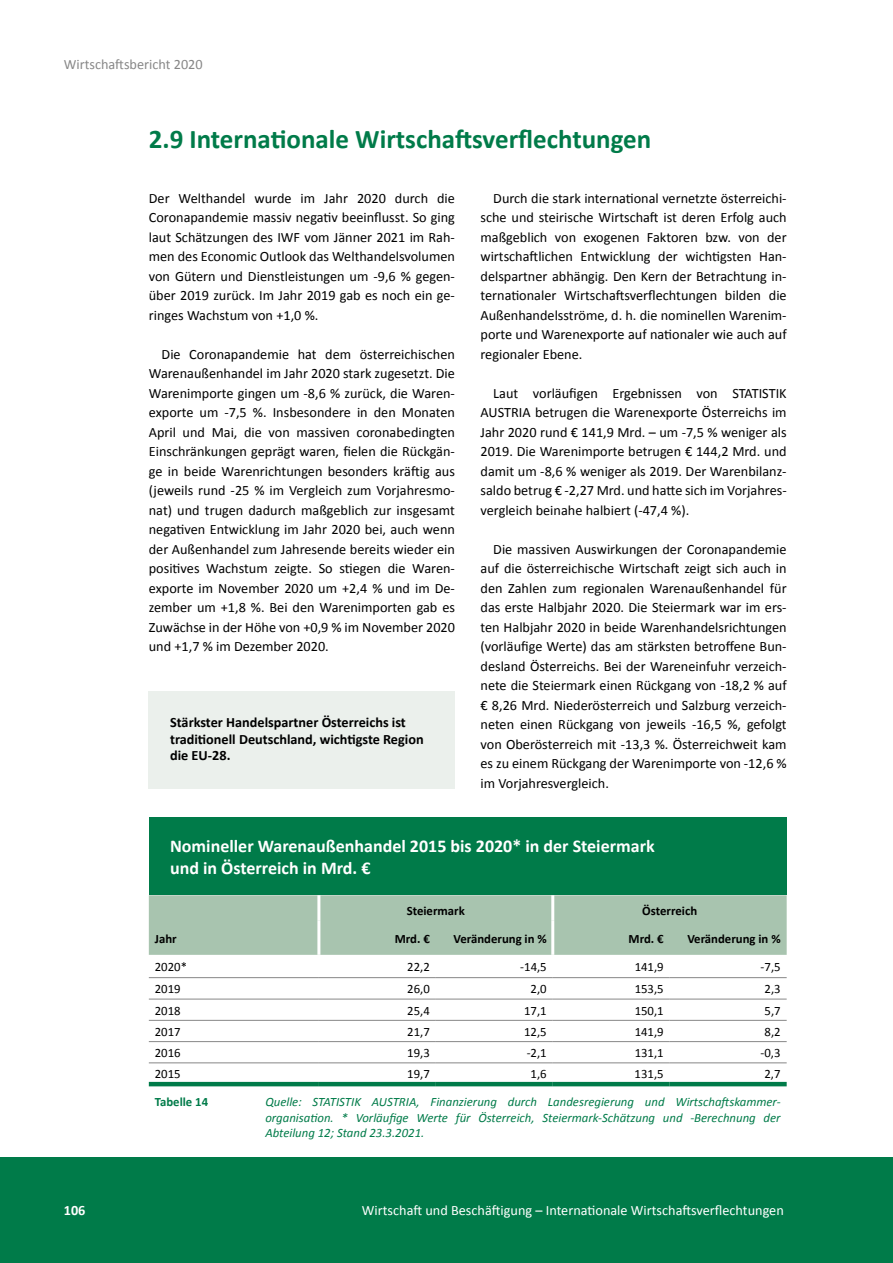
<style>
.page{position:relative;width:893px;height:1263px;background:#fff}
.page>*{position:absolute;margin:0;border:0;box-sizing:border-box;transform-origin:0 0}
.t1{font:700 27px "Calibri";color:#007b49}
.t2{font:700 18px/21.6px "Calibri";color:#fff}
.t3{font:14.25px/19.5px "Calibri";color:#000;text-align:justify}
.t4{font:700 14.25px/16.5px "Calibri";color:#000}
.t5{font:14.25px "Calibri";color:#fff}
.t6{font:14.25px "Calibri";color:#878787}
.t7{font:700 14.25px "Calibri";color:#fff}
.t8{font:italic 12.75px/15.3px "Calibri";color:#007b49;text-align:justify}
.t9{font:12.75px "Calibri";color:#000}
.t10{font:700 12.75px "Calibri";color:#000}
.t11{font:700 12.75px "Calibri";color:#007b49}
</style>
<div class="page">
<div style="left:0;top:1157px;width:893px;height:106px;background:#007b49"></div>
<div style="left:149px;top:818px;width:638px;height:77px;background:#007b49"></div>
<div style="left:149px;top:895px;width:638px;height:60px;background:#a8c4af"></div>
<hr style="left:149px;top:977px;width:170px;height:1px;background:#878787">
<hr style="left:319px;top:977px;width:117px;height:1px;background:#878787">
<hr style="left:436px;top:977px;width:117px;height:1px;background:#878787">
<hr style="left:553px;top:977px;width:117px;height:1px;background:#878787">
<hr style="left:670px;top:977px;width:117px;height:1px;background:#878787">
<hr style="left:149px;top:1020px;width:170px;height:1px;background:#878787">
<hr style="left:319px;top:1020px;width:117px;height:1px;background:#878787">
<hr style="left:436px;top:1020px;width:117px;height:1px;background:#878787">
<hr style="left:553px;top:1020px;width:117px;height:1px;background:#878787">
<hr style="left:670px;top:1020px;width:117px;height:1px;background:#878787">
<hr style="left:149px;top:1041px;width:170px;height:1px;background:#878787">
<hr style="left:319px;top:1041px;width:117px;height:1px;background:#878787">
<hr style="left:436px;top:1041px;width:117px;height:1px;background:#878787">
<hr style="left:553px;top:1041px;width:117px;height:1px;background:#878787">
<hr style="left:670px;top:1041px;width:117px;height:1px;background:#878787">
<hr style="left:149px;top:1062px;width:170px;height:1px;background:#878787">
<hr style="left:319px;top:1062px;width:117px;height:1px;background:#878787">
<hr style="left:436px;top:1062px;width:117px;height:1px;background:#878787">
<hr style="left:553px;top:1062px;width:117px;height:1px;background:#878787">
<hr style="left:670px;top:1062px;width:117px;height:1px;background:#878787">
<hr style="left:149px;top:999px;width:170px;height:1px;background:#878787">
<hr style="left:319px;top:999px;width:117px;height:1px;background:#878787">
<hr style="left:436px;top:999px;width:117px;height:1px;background:#878787">
<hr style="left:553px;top:999px;width:117px;height:1px;background:#878787">
<hr style="left:670px;top:999px;width:117px;height:1px;background:#878787">
<hr style="left:149px;top:1082px;width:170px;height:4px;background:#007b49">
<hr style="left:319px;top:1082px;width:117px;height:4px;background:#007b49">
<hr style="left:436px;top:1082px;width:117px;height:4px;background:#007b49">
<hr style="left:553px;top:1082px;width:117px;height:4px;background:#007b49">
<hr style="left:670px;top:1082px;width:117px;height:4px;background:#007b49">
<hr style="left:317px;top:895px;width:3px;height:26px;background:#fff">
<hr style="left:551px;top:895px;width:3px;height:26px;background:#fff">
<hr style="left:317px;top:921px;width:3px;height:34px;background:#fff">
<hr style="left:551px;top:921px;width:3px;height:34px;background:#fff">
<div style="left:149px;top:691px;width:306px;height:98px;background:#ebf0ec"></div>
<p class="t6" style="left:64px;top:55px;width:140px">Wirtschaftsbericht 2020</p>
<h1 class="t1" style="left:149px;top:122px;width:504px">2.9 Internationale Wirtschaftsverflechtungen</h1>
<p class="t3" style="left:149px;top:188px;width:308px">Der Welthandel wurde im Jahr 2020 durch die Coronapandemie massiv negativ beeinflusst. So ging laut Schätzungen des IWF vom Jänner 2021 im Rah&shy;men des Economic Outlook das Welthandelsvolumen von Gütern und Dienstleistungen um -9,6 % gegen&shy;über 2019 zurück. Im Jahr 2019 gab es noch ein ge&shy;ringes Wachstum von +1,0 %.</p>
<p class="t3" style="left:149px;top:344px;width:308px;text-indent:13px">Die Coronapandemie hat dem österreichischen Warenaußenhandel im Jahr 2020 stark zugesetzt. Die Warenimporte gingen um -8,6 % zurück, die Waren&shy;exporte um -7,5 %. Insbesondere in den Monaten April und Mai, die von massiven coronabedingten Einschränkungen geprägt waren, fielen die Rückgän&shy;ge in beide Warenrichtungen besonders kräftig aus (jeweils rund -25 % im Vergleich zum Vorjahresmo&shy;nat) und trugen dadurch maßgeblich zur insgesamt negativen Entwicklung im Jahr 2020 bei, auch wenn der Außenhandel zum Jahresende bereits wieder ein positives Wachstum zeigte. So stiegen die Waren&shy;exporte im November 2020 um +2,4 % und im De&shy;zember um +1,8 %. Bei den Warenimporten gab es Zuwächse in der Höhe von +0,9 % im November 2020 und +1,7 % im Dezember 2020.</p>
<p class="t4" style="left:170px;top:714px;width:255px">Stärkster Handelspartner Österreichs ist traditionell Deutschland, wichtigste Region die EU-28.</p>
<p class="t3" style="left:480px;top:188px;width:308px;text-indent:13px">Durch die stark international vernetzte österreichi&shy;sche und steirische Wirtschaft ist deren Erfolg auch maßgeblich von exogenen Faktoren bzw. von der wirtschaftlichen Entwicklung der wichtigsten Han&shy;delspartner abhängig. Den Kern der Betrachtung in&shy;ternationaler Wirtschaftsverflechtungen bilden die Außenhandelsströme, d. h. die nominellen Warenim&shy;porte und Warenexporte auf nationaler wie auch auf regionaler Ebene.</p>
<p class="t3" style="left:480px;top:383px;width:308px;text-indent:13px">Laut vorläufigen Ergebnissen von STATISTIK AUSTRIA betrugen die Warenexporte Österreichs im Jahr 2020 rund € 141,9 Mrd. – um -7,5 % weniger als 2019. Die Warenimporte betrugen € 144,2 Mrd. und damit um -8,6 % weniger als 2019. Der Warenbilanz&shy;saldo betrug € -2,27 Mrd. und hatte sich im Vorjahres&shy;vergleich beinahe halbiert (-47,4 %).</p>
<p class="t3" style="left:480px;top:539px;width:308px;text-indent:13px">Die massiven Auswirkungen der Coronapandemie auf die österreichische Wirtschaft zeigt sich auch in den Zahlen zum regionalen Warenaußenhandel für das erste Halbjahr 2020. Die Steiermark war im ers&shy;ten Halbjahr 2020 in beide Warenhandelsrichtungen (vorläufige Werte) das am stärksten betroffene Bun&shy;desland Österreichs. Bei der Wareneinfuhr verzeich&shy;nete die Steiermark einen Rückgang von -18,2 % auf € 8,26 Mrd. Niederösterreich und Salzburg verzeich&shy;neten einen Rückgang von jeweils -16,5 %, gefolgt von Oberösterreich mit -13,3 %. Österreichweit kam es zu einem Rückgang der Warenimporte von -12,6 % im Vorjahresvergleich.</p>
<p class="t2" style="left:170px;top:836px;width:486px">Nomineller Warenaußenhandel 2015 bis 2020* in der Steiermark und in Österreich in Mrd. €</p>
<p class="t10" style="left:407px;top:902px;width:60px">Steiermark</p>
<p class="t10" style="left:642px;top:902px;width:56px">Österreich</p>
<p class="t10" style="left:155px;top:930px;width:23px">Jahr</p>
<p class="t10" style="left:395px;top:930px;width:37px">Mrd. €</p>
<p class="t10" style="left:454px;top:930px;width:95px">Veränderung in %</p>
<p class="t10" style="left:629px;top:930px;width:37px">Mrd. €</p>
<p class="t10" style="left:687px;top:930px;width:95px">Veränderung in %</p>
<p class="t9" style="left:155px;top:959px;width:34px">2020*</p>
<p class="t9" style="left:407px;top:959px;width:24px">22,2</p>
<p class="t9" style="left:520px;top:959px;width:28px">-14,5</p>
<p class="t9" style="left:635px;top:959px;width:31px">141,9</p>
<p class="t9" style="left:761px;top:959px;width:22px">-7,5</p>
<p class="t9" style="left:155px;top:981px;width:27px">2019</p>
<p class="t9" style="left:407px;top:981px;width:24px">26,0</p>
<p class="t9" style="left:531px;top:981px;width:18px">2,0</p>
<p class="t9" style="left:635px;top:981px;width:31px">153,5</p>
<p class="t9" style="left:764px;top:981px;width:18px">2,3</p>
<p class="t9" style="left:155px;top:1002px;width:27px">2018</p>
<p class="t9" style="left:407px;top:1002px;width:24px">25,4</p>
<p class="t9" style="left:524px;top:1002px;width:24px">17,1</p>
<p class="t9" style="left:635px;top:1002px;width:31px">150,1</p>
<p class="t9" style="left:764px;top:1002px;width:18px">5,7</p>
<p class="t9" style="left:155px;top:1023px;width:27px">2017</p>
<p class="t9" style="left:407px;top:1023px;width:24px">21,7</p>
<p class="t9" style="left:524px;top:1023px;width:24px">12,5</p>
<p class="t9" style="left:635px;top:1023px;width:31px">141,9</p>
<p class="t9" style="left:764px;top:1023px;width:18px">8,2</p>
<p class="t9" style="left:155px;top:1045px;width:27px">2016</p>
<p class="t9" style="left:407px;top:1045px;width:24px">19,3</p>
<p class="t9" style="left:527px;top:1045px;width:22px">-2,1</p>
<p class="t9" style="left:635px;top:1045px;width:31px">131,1</p>
<p class="t9" style="left:761px;top:1045px;width:22px">-0,3</p>
<p class="t9" style="left:155px;top:1066px;width:27px">2015</p>
<p class="t9" style="left:407px;top:1066px;width:24px">19,7</p>
<p class="t9" style="left:531px;top:1066px;width:18px">1,6</p>
<p class="t9" style="left:635px;top:1066px;width:31px">131,5</p>
<p class="t9" style="left:764px;top:1066px;width:18px">2,7</p>
<p class="t11" style="left:155px;top:1094px;width:55px">Tabelle 14</p>
<p class="t8" style="left:265px;top:1094px;width:517px">Quelle: STATISTIK AUSTRIA, Finanzierung durch Landesregierung und Wirtschaftskammer&shy;organisation. * Vorläufige Werte für Österreich, Steiermark-Schätzung und -Berechnung der Abteilung 12; Stand 23.3.2021.</p>
<p class="t7" style="left:64px;top:1201px;width:23px">106</p>
<p class="t5" style="left:362px;top:1201px;width:423px">Wirtschaft und Beschäftigung – Internationale Wirtschaftsverflechtungen</p>
</div>
